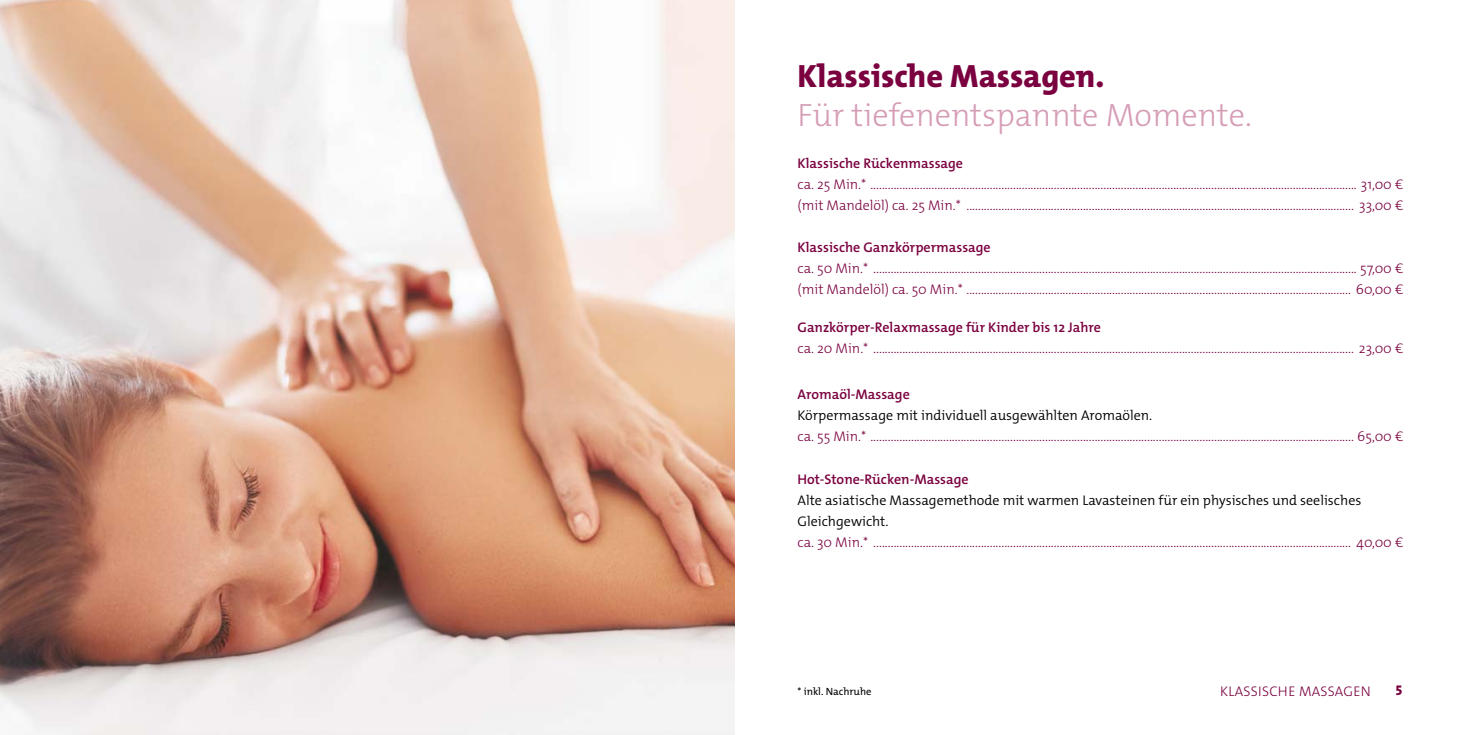
<style>
.page{position:relative;width:1469px;height:735px;background:#fff}
.page>*{position:absolute;margin:0;border:0;box-sizing:border-box;transform-origin:0 0}
.t1{font:300 32.38px "The Mix Os F";color:#d69db6}
.t2{font:800 32.38px "The Mix Os F";color:#7a003f}
.t3{font:300 14px/21px "The Mix Os F";color:#7a003f}
.t4{font:300 14px/21px "The Mix Os F";color:#000}
.t5{font:600 14px "The Mix Os F";color:#7a003f}
.t6{font:300 14px "The Mix Os F";letter-spacing:.02em;color:#7a003f}
.t7{font:800 14px "The Mix Os F";color:#7a003f}
.t8{font:10.5px "The Mix Os F";color:#000}
</style>
<div class="page">
<img style="left:0;top:0;width:734px;height:734px">
<h1 class="t2" style="left:797px;top:55px;width:308px">Klassische Massagen.</h1>
<h1 class="t1" style="left:797px;top:94px;width:456px">Für tiefenentspannte Momente.</h1>
<p class="t5" style="left:797px;top:154px;width:167px">Klassische Rückenmassage</p>
<p class="t3" style="left:797px;top:174px;width:607px">ca. 25 Min.* ....................................................................................................................................................................... 31,00 € (mit Mandelöl) ca. 25 Min.* ..................................................................................................................................... 33,00 €</p>
<p class="t5" style="left:797px;top:238px;width:195px">Klassische Ganzkörpermassage</p>
<p class="t3" style="left:797px;top:258px;width:607px">ca. 50 Min.* ...................................................................................................................................................................... 57,00 € (mit Mandelöl) ca. 50 Min.* .................................................................................................................................... 60,00 €</p>
<p class="t5" style="left:797px;top:318px;width:305px">Ganzkörper-Relaxmassage für Kinder bis 12 Jahre</p>
<p class="t3" style="left:797px;top:338px;width:607px">ca. 20 Min.* ..................................................................................................................................................................... 23,00 €</p>
<p class="t5" style="left:797px;top:385px;width:114px">Aromaöl-Massage</p>
<p class="t4" style="left:797px;top:405px;width:356px">Körpermassage mit individuell ausgewählten Aromaölen.</p>
<p class="t3" style="left:797px;top:426px;width:607px">ca. 55 Min.* ...................................................................................................................................................................... 65,00 €</p>
<p class="t5" style="left:797px;top:469px;width:173px">Hot-Stone-Rücken-Massage</p>
<p class="t4" style="left:797px;top:489px;width:565px">Alte asiatische Massagemethode mit warmen Lavasteinen für ein physisches und seelisches<br>Gleichgewicht.</p>
<p class="t3" style="left:797px;top:531px;width:607px">ca. 30 Min.* .................................................................................................................................................................... 40,00 €</p>
<p class="t8" style="left:797px;top:684px;width:76px">* inkl. Nachruhe</p>
<p class="t6" style="left:1220px;top:681px;width:152px">KLASSISCHE MASSAGEN</p>
<p class="t7" style="left:1395px;top:681px;width:8px">5</p>
</div>
